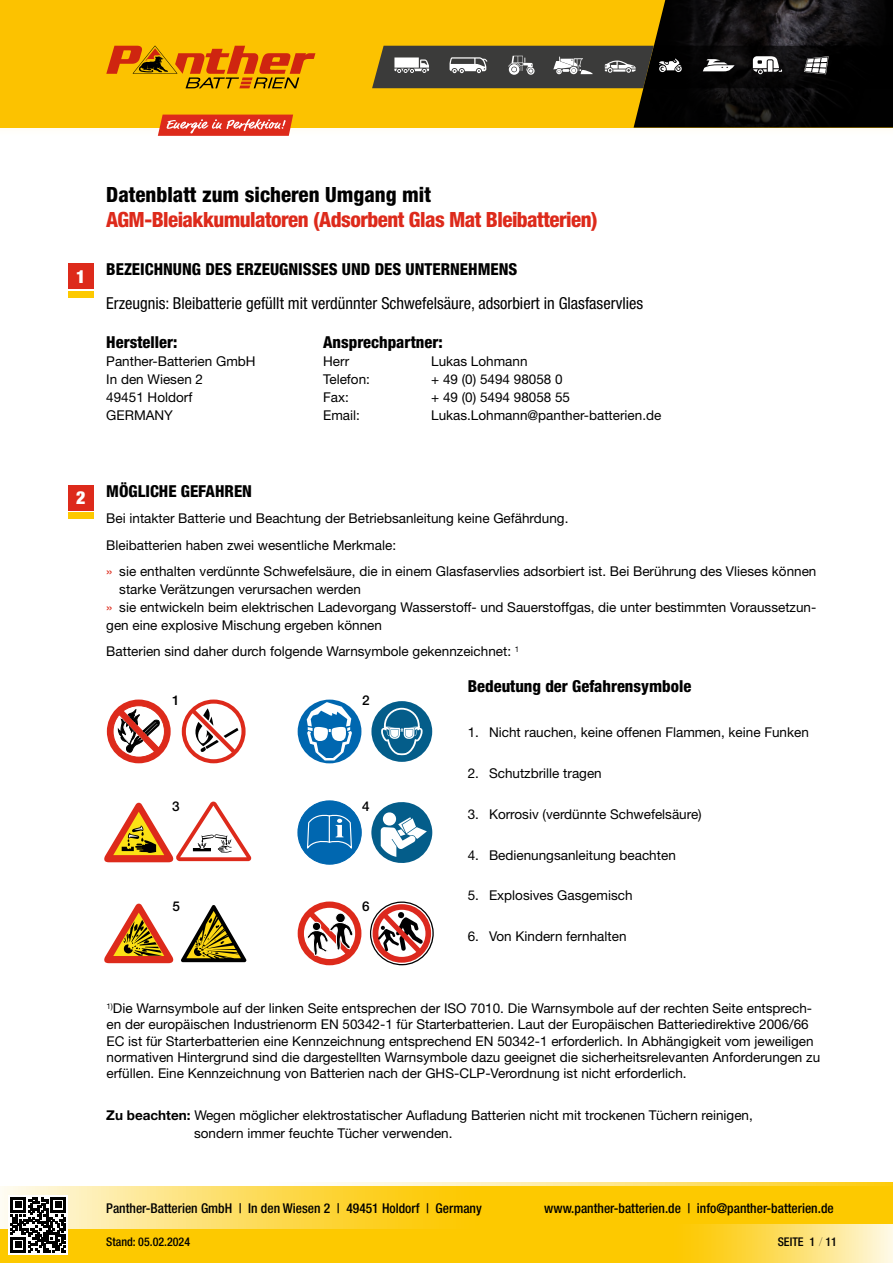
<style>
.page{position:relative;width:893px;height:1263px;background:#fff}
.page>*{position:absolute;margin:0;border:0;box-sizing:border-box;transform-origin:0 0}
.t1{font:800 condensed 21px "Helvetica Neue LT Std";letter-spacing:-.025em;color:#dd2a1b}
.t2{font:800 condensed 21px "Helvetica Neue LT Std";color:#000}
.t3{font:900 condensed 18px "Helvetica Neue LT Std";color:#fff}
.t4{font:800 condensed 16.5px "Helvetica Neue LT Std";color:#000}
.t5{font:condensed 16.5px "Helvetica Neue LT Std";color:#000}
.t6{font:13.5px/18px "Helvetica Neue LT Std";color:#000}
.t7{font:500 condensed 13.5px "Helvetica Neue LT Std";color:#000}
.t8{font:500 13.5px "Helvetica Neue LT Std";color:#000}
.t9{font:500 condensed 12px "Helvetica Neue LT Std";color:#000}
.s1{color:#dd2a1b}
.s2{font-weight:700}
.s3{font-weight:200}
</style>
<div class="page">
<svg style="left:319px;top:1182px;width:574px;height:4px;background:#fde58a"></svg>
<div style="left:0;top:1186px;width:893px;height:77px;background:#fdc900"></div>
<svg style="left:693px;top:1225px;width:200px;height:38px;background:#fde06f"></svg>
<svg style="left:0;top:1186px;width:436px;height:43px;background:#fdde67"></svg>
<svg style="left:9px;top:1195px;width:59px;height:59px"></svg>
<svg style="left:10px;top:1197px;width:56px;height:55px;background:#575757"></svg>
<div style="left:68px;top:291px;width:26px;height:7px;background:#fdc900"></div>
<div style="left:68px;top:264px;width:26px;height:25px;background:#dd2a1b"></div>
<div style="left:68px;top:512px;width:26px;height:7px;background:#fdc900"></div>
<div style="left:68px;top:485px;width:26px;height:25px;background:#dd2a1b"></div>
<svg style="left:298px;top:700px;width:63px;height:63px"></svg>
<svg style="left:298px;top:901px;width:63px;height:64px"></svg>
<svg style="left:104px;top:904px;width:69px;height:59px"></svg>
<div style="left:107px;top:699px;width:64px;height:64px;background:#dd2a1b;border-radius:50%"></div>
<svg style="left:113px;top:705px;width:52px;height:52px"></svg>
<div style="left:298px;top:801px;width:63px;height:63px;background:#0067b0;border-radius:50%"></div>
<svg style="left:307px;top:814px;width:45px;height:35px"></svg>
<svg style="left:182px;top:699px;width:64px;height:64px"></svg>
<svg style="left:104px;top:801px;width:147px;height:61px"></svg>
<svg style="left:370px;top:901px;width:64px;height:65px"></svg>
<svg style="left:371px;top:802px;width:61px;height:61px"></svg>
<svg style="left:371px;top:701px;width:61px;height:61px"></svg>
<svg style="left:181px;top:905px;width:66px;height:58px"></svg>
<div style="left:0;top:0;width:893px;height:128px;background:#fcc200"></div>
<svg style="left:372px;top:0;width:521px;height:128px"></svg>
<svg style="left:106px;top:46px;width:209px;height:42px"></svg>
<svg style="left:157px;top:115px;width:136px;height:21px;background:#e35242"></svg>
<h2 class="t3" style="left:76px;top:265px;width:11px">1</h2>
<h1 class="t2" style="left:106px;top:182px;width:326px">Datenblatt zum sicheren Umgang mit</h1>
<h1 class="t1" style="left:106px;top:207px;width:493px">AGM-Bleiakkumulatoren (Adsorbent Glas Mat Bleibatterien)</h1>
<p class="t4" style="left:106px;top:259px;width:413px">BEZEICHNUNG DES ERZEUGNISSES UND DES UNTERNEHMENS</p>
<p class="t5" style="left:106px;top:294px;width:538px">Erzeugnis: Bleibatterie gefüllt mit verdünnter Schwefelsäure, adsorbiert in Glasfaservlies</p>
<p class="t4" style="left:106px;top:332px;width:73px">Hersteller:</p>
<p class="t6" style="left:106px;top:352px;width:151px">Panther-Batterien GmbH<br>In den Wiesen 2<br>49451 Holdorf<br>GERMANY</p>
<p class="t4" style="left:323px;top:332px;width:121px">Ansprechpartner:</p>
<p class="t6" style="left:323px;top:352px;width:27px">Herr</p>
<p class="t6" style="left:431px;top:352px;width:98px">Lukas Lohmann</p>
<p class="t6" style="left:323px;top:370px;width:48px">Telefon:</p>
<p class="t6" style="left:431px;top:370px;width:133px">+ 49 (0) 5494 98058 0</p>
<p class="t6" style="left:323px;top:388px;width:27px">Fax:</p>
<p class="t6" style="left:431px;top:388px;width:140px">+ 49 (0) 5494 98058 55</p>
<p class="t6" style="left:323px;top:406px;width:38px">Email:</p>
<p class="t6" style="left:431px;top:406px;width:232px">Lukas.Lohmann@panther-batterien.de</p>
<h2 class="t3" style="left:76px;top:486px;width:11px">2</h2>
<p class="t4" style="left:106px;top:480px;width:147px">MÖGLICHE GEFAHREN</p>
<p class="t6" style="left:106px;top:505px;width:712px;line-height:26.5px">Bei intakter Batterie und Beachtung der Betriebsanleitung keine Gefährdung.<br>Bleibatterien haben zwei wesentliche Merkmale:<br><span class="s1">»</span> sie enthalten verdünnte Schwefelsäure, die in einem Glasfaservlies adsorbiert ist. Bei Berührung des Vlieses können</p>
<p class="t6" style="left:106px;top:580px;width:711px;text-indent:13px">starke Verätzungen verursachen werden<br><span class="s1">»</span> sie entwickeln beim elektrischen Ladevorgang Wasserstoff- und Sauerstoffgas, die unter bestimmten Voraussetzun&shy;gen eine explosive Mischung ergeben können</p>
<p class="t6" style="left:106px;top:642px;width:414px">Batterien sind daher durch folgende Warnsymbole gekennzeichnet: <sup>1</sup></p>
<p class="t8" style="left:172px;top:692px;width:9px">1</p>
<p class="t8" style="left:362px;top:692px;width:9px">2</p>
<p class="t4" style="left:468px;top:676px;width:225px">Bedeutung der Gefahrensymbole</p>
<p class="t8" style="left:172px;top:798px;width:9px">3</p>
<p class="t8" style="left:362px;top:798px;width:9px">4</p>
<p class="t8" style="left:173px;top:898px;width:9px">5</p>
<p class="t8" style="left:362px;top:898px;width:9px">6</p>
<p class="t6" style="left:468px;top:723px;width:343px">1. Nicht rauchen, keine offenen Flammen, keine Funken</p>
<p class="t6" style="left:468px;top:764px;width:136px">2. Schutzbrille tragen</p>
<p class="t6" style="left:468px;top:805px;width:236px">3. Korrosiv (verdünnte Schwefelsäure)</p>
<p class="t6" style="left:468px;top:845px;width:210px">4. Bedienungsanleitung beachten</p>
<p class="t6" style="left:468px;top:886px;width:166px">5. Explosives Gasgemisch</p>
<p class="t6" style="left:468px;top:927px;width:160px">6. Von Kindern fernhalten</p>
<p class="t6" style="left:107px;top:1000px;width:715px;line-height:16.2px"><sup>1)</sup>Die Warnsymbole auf der linken Seite entsprechen der ISO 7010. Die Warnsymbole auf der rechten Seite entsprech&shy;en der europäischen Industrienorm EN 50342-1 für Starterbatterien. Laut der Europäischen Batteriedirektive 2006/66<br>EC ist für Starterbatterien eine Kennzeichnung entsprechend EN 50342-1 erforderlich. In Abhängigkeit vom jeweiligen normativen Hintergrund sind die dargestellten Warnsymbole dazu geeignet die sicherheitsrelevanten Anforderungen zu erfüllen. Eine Kennzeichnung von Batterien nach der GHS-CLP-Verordnung ist nicht erforderlich.</p>
<p class="t6" style="left:194px;top:1105px;width:560px;text-indent:-88px"><span class="s2">Zu beachten:</span> Wegen möglicher elektrostatischer Aufladung Batterien nicht mit trockenen Tüchern reinigen, sondern immer feuchte Tücher verwenden.</p>
<p class="t7" style="left:106px;top:1200px;width:377px">Panther-Batterien GmbH | In den Wiesen 2 | 49451 Holdorf | Germany</p>
<p class="t7" style="left:544px;top:1200px;width:291px">www.panther-batterien.de | info@panther-batterien.de</p>
<p class="t9" style="left:106px;top:1234px;width:85px">Stand: 05.02.2024</p>
<p class="t9" style="left:778px;top:1234px;width:61px">SEITE 1 <span class="s3">/</span> 11</p>
</div>
